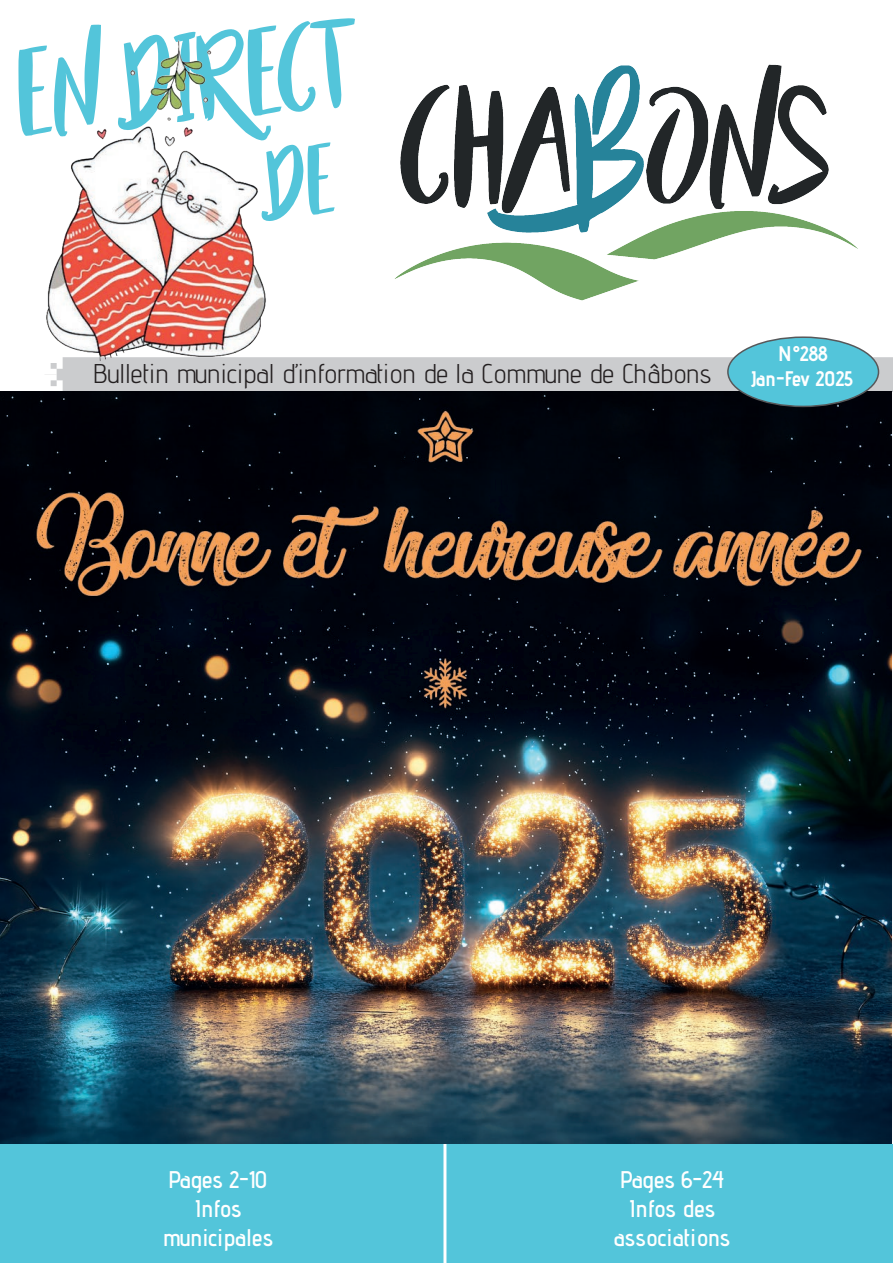
<style>
.page{position:relative;width:893px;height:1263px;background:#fff}
.page>*{position:absolute;margin:0;border:0;box-sizing:border-box;transform-origin:0 0}
.t1{font:90px "Beautyandthe Beast";color:#53c5da}
.t2{font:27px "Advent Pro";color:#231f20}
.t3{font:600 24px/28.8px "Advent Pro";color:#fff;text-align:center}
.t4{font:700 21px/25.2px "Advent Pro";color:#fff;text-align:center}
</style>
<div class="page">
<svg style="left:45px;top:357px;width:848px;height:35px;background:#c4c5c7"></svg>
<img style="left:395px;top:64px;width:463px;height:237px">
<div style="left:0;top:1145px;width:893px;height:118px;background:#53c5da"></div>
<hr style="left:443px;top:1144px;width:3px;height:119px;background:#fff">
<img style="left:0;top:392px;width:892px;height:752px">
<img style="left:45px;top:41px;width:245px;height:330px">
<div style="left:728px;top:337px;width:150px;height:69px;background:#53c5da;border-radius:50%"></div>
<div style="left:727px;top:336px;width:152px;height:71px;border:2px solid #57585a;border-radius:50%"></div>
<svg style="left:256px;top:142px;width:34px;height:80px"></svg>
<h1 class="t1" style="left:12px;top:31px;width:333px;rotate:-5deg">En Direct</h1>
<p class="t2" style="left:93px;top:357px;width:620px">Bulletin municipal d’information de la Commune de Châbons</p>
<p class="t4" style="left:751px;top:341px;width:103px">N°288<br>Jan-Fev 2025</p>
<p class="t3" style="left:163px;top:1165px;width:112px">Pages 2-10<br>Infos municipales</p>
<p class="t3" style="left:614px;top:1165px;width:118px">Pages 6-24<br>Infos des associations</p>
</div>
